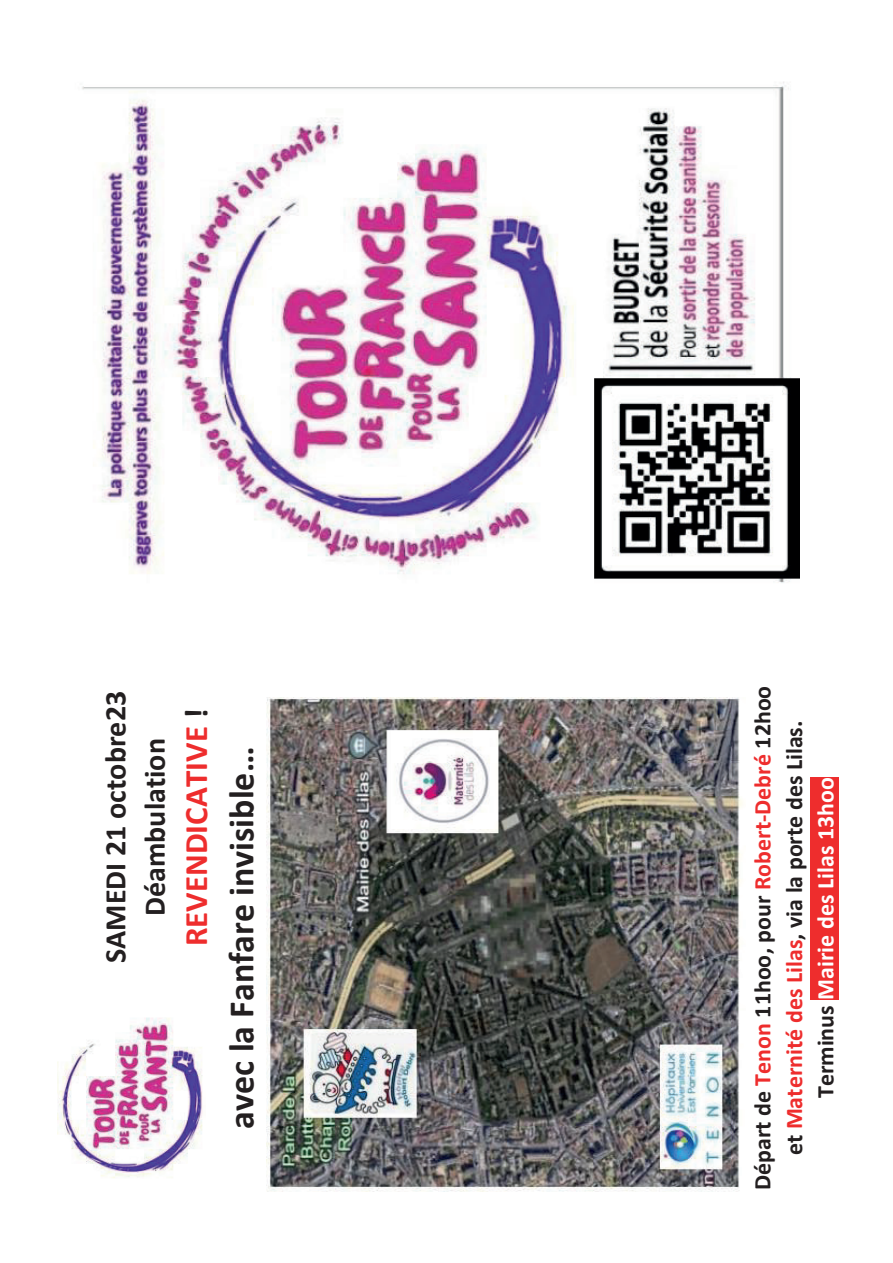
<style>
.page{position:relative;width:893px;height:1263px;background:#fff}
.page>*{position:absolute;margin:0;border:0;box-sizing:border-box;transform-origin:0 0}
.t1{font:700 36px "Calibri";color:#231f20}
.t2{font:700 33px "Calibri";color:#ee2d2d}
.t3{font:700 30px/39.5px "Calibri";color:#231f20;text-align:center}
.t4{font:700 24px/31.7px "Calibri";color:#231f20;text-align:center}
.s1{color:#231f20}
.s2{color:#ee2d2d}
.s3{color:#fff}
</style>
<div class="page">
<div style="left:811px;top:777px;width:28px;height:223px;background:#ee2d2d"></div>
<img style="left:82px;top:82px;width:717px;height:501px">
<img style="left:267px;top:697px;width:476px;height:495px">
<img style="left:57px;top:1017px;width:146px;height:161px">
<p class="t3" style="left:95px;top:963px;width:273px;rotate:-90deg">SAMEDI 21 octobre23<br>Déambulation</p>
<h2 class="t2" style="left:173px;top:946px;width:239px;rotate:-90deg">REVENDICATIVE <span class="s1">!</span></h2>
<h1 class="t1" style="left:216px;top:1129px;width:383px;rotate:-90deg">avec la Fanfare invisible…</h1>
<p class="t4" style="left:746px;top:1190px;width:506px;rotate:-90deg">Départ de <span class="s2">Tenon</span> 11hoo, pour <span class="s2">Robert-Debré</span> 12hoo et <span class="s2">Maternité des Lilas</span>, via la porte des Lilas.<br>Terminus <span class="s3">Mairie des Lilas 13hoo</span></p>
</div>
